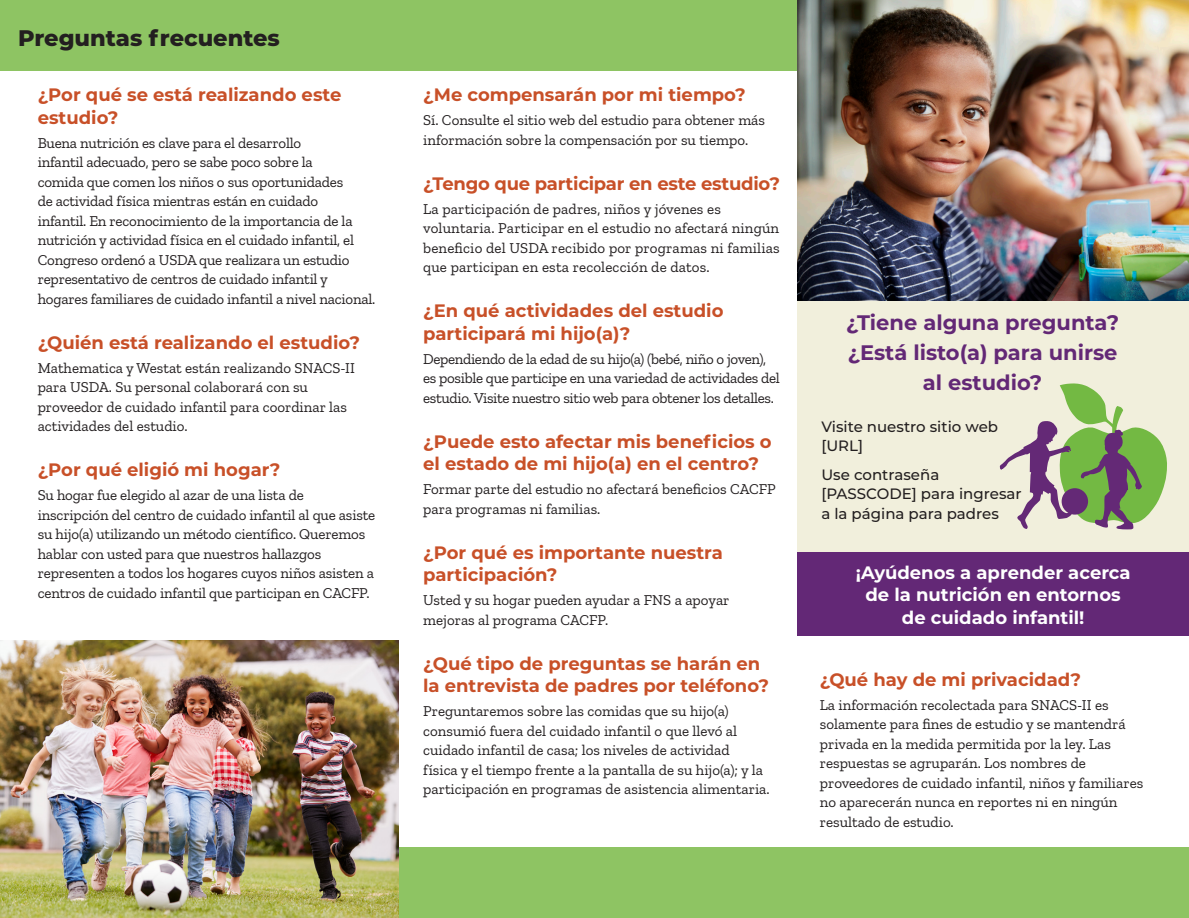
<style>
.page{position:relative;width:1189px;height:918px;background:#fff}
.page>*{position:absolute;margin:0;border:0;box-sizing:border-box;transform-origin:0 0}
.t1{font:800 22.5px "Montserrat";color:#231f20}
.t2{font:700 21px/30px "Montserrat";color:#632876;text-align:center}
.t3{font:700 18px/22.5px "Montserrat";color:#c85028}
.t4{font:700 18px/22.5px "Montserrat";color:#fff;text-align:center}
.text{font:15px/19.5px "Zilla Slab";color:#231f20}
.text-2{font:15px/19.5px "Zilla Slab";letter-spacing:-.02em;color:#231f20}
.text-3{font:500 15px/19.5px "Montserrat";color:#231f20}
</style>
<div class="page">
<div style="left:393px;top:848px;width:795px;height:70px;background:#8ec463"></div>
<div style="left:797px;top:0;width:391px;height:589px;background:#f1efdc"></div>
<div style="left:0;top:0;width:797px;height:70px;background:#8ec463"></div>
<div style="left:797px;top:552px;width:391px;height:83px;background:#632876"></div>
<svg style="left:999px;top:383px;width:168px;height:146px"></svg>
<img style="left:797px;top:0;width:391px;height:301px">
<img style="left:0;top:640px;width:399px;height:278px">
<h1 class="t1" style="left:18px;top:21px;width:263px">Preguntas frecuentes</h1>
<h1 class="t3" style="left:38px;top:83px;width:305px">¿Por qué se está realizando este estudio?</h1>
<p class="text" style="left:38px;top:133px;width:339px">Buena nutrición es clave para el desarrollo<br>infantil adecuado, pero se sabe poco sobre la<br>comida que comen los niños o sus oportunidades<br>de actividad física mientras están en cuidado<br>infantil. En reconocimiento de la importancia de la nutrición y actividad física en el cuidado infantil, el Congreso ordenó a USDA que realizara un estudio representativo de centros de cuidado infantil y hogares familiares de cuidado infantil a nivel nacional.</p>
<h1 class="t3" style="left:38px;top:330px;width:324px">¿Quién está realizando el estudio?</h1>
<p class="text" style="left:38px;top:358px;width:319px">Mathematica y Westat están realizando SNACS-II para USDA. Su personal colaborará con su proveedor de cuidado infantil para coordinar las actividades del estudio.</p>
<h1 class="t3" style="left:38px;top:458px;width:244px">¿Por qué eligió mi hogar?</h1>
<p class="text" style="left:38px;top:486px;width:339px">Su hogar fue elegido al azar de una lista de inscripción del centro de cuidado infantil al que asiste su hijo(a) utilizando un método científico. Queremos hablar con usted para que nuestros hallazgos representen a todos los hogares cuyos niños asisten a centros de cuidado infantil que participan en CACFP.</p>
<h1 class="t3" style="left:423px;top:83px;width:324px">¿Me compensarán por mi tiempo?</h1>
<p class="text" style="left:423px;top:111px;width:343px">Sí. Consulte el sitio web del estudio para obtener más información sobre la compensación por su tiempo.</p>
<h1 class="t3" style="left:423px;top:171px;width:358px">¿Tengo que participar en este estudio?</h1>
<p class="text" style="left:423px;top:199px;width:358px">La participación de padres, niños y jóvenes es voluntaria. Participar en el estudio no afectará ningún beneficio del USDA recibido por programas ni familias que participan en esta recolección de datos.</p>
<h1 class="t3" style="left:423px;top:299px;width:302px">¿En qué actividades del estudio participará mi hijo(a)?</h1>
<p class="text-2" style="left:423px;top:349px;width:358px">Dependiendo de la edad de su hijo(a) (bebé, niño o joven), es posible que participe en una variedad de actividades del estudio. Visite nuestro sitio web para obtener los detalles.</p>
<h1 class="t3" style="left:423px;top:429px;width:350px">¿Puede esto afectar mis beneficios o el estado de mi hijo(a) en el centro?</h1>
<p class="text" style="left:423px;top:480px;width:354px">Formar parte del estudio no afectará beneficios CACFP para programas ni familias.</p>
<h1 class="t3" style="left:423px;top:540px;width:301px">¿Por qué es importante nuestra participación?</h1>
<p class="text" style="left:423px;top:591px;width:308px">Usted y su hogar pueden ayudar a FNS a apoyar mejoras al programa CACFP.</p>
<h1 class="t3" style="left:423px;top:651px;width:347px">¿Qué tipo de preguntas se harán en la entrevista de padres por teléfono?</h1>
<p class="text" style="left:423px;top:702px;width:348px">Preguntaremos sobre las comidas que su hijo(a) consumió fuera del cuidado infantil o que llevó al cuidado infantil de casa; los niveles de actividad<br>física y el tiempo frente a la pantalla de su hijo(a); y la participación en programas de asistencia alimentaria.</p>
<p class="t2" style="left:846px;top:306px;width:274px">¿Tiene alguna pregunta?</p>
<p class="t2" style="left:847px;top:336px;width:271px">¿Está listo(a) para unirse al estudio?</p>
<p class="text-3" style="left:821px;top:416px;width:178px">Visite nuestro sitio web [URL]</p>
<p class="text-3" style="left:821px;top:464px;width:202px">Use contraseña [PASSCODE] para ingresar a la página para padres</p>
<h1 class="t4" style="left:855px;top:560px;width:276px">¡Ayúdenos a aprender acerca de la nutrición en entornos de cuidado infantil!</h1>
<h1 class="t3" style="left:819px;top:667px;width:263px">¿Qué hay de mi privacidad?</h1>
<p class="text" style="left:819px;top:695px;width:325px">La información recolectada para SNACS-II es solamente para fines de estudio y se mantendrá privada en la medida permitida por la ley. Las respuestas se agruparán. Los nombres de proveedores de cuidado infantil, niños y familiares no aparecerán nunca en reportes ni en ningún resultado de estudio.</p>
</div>
